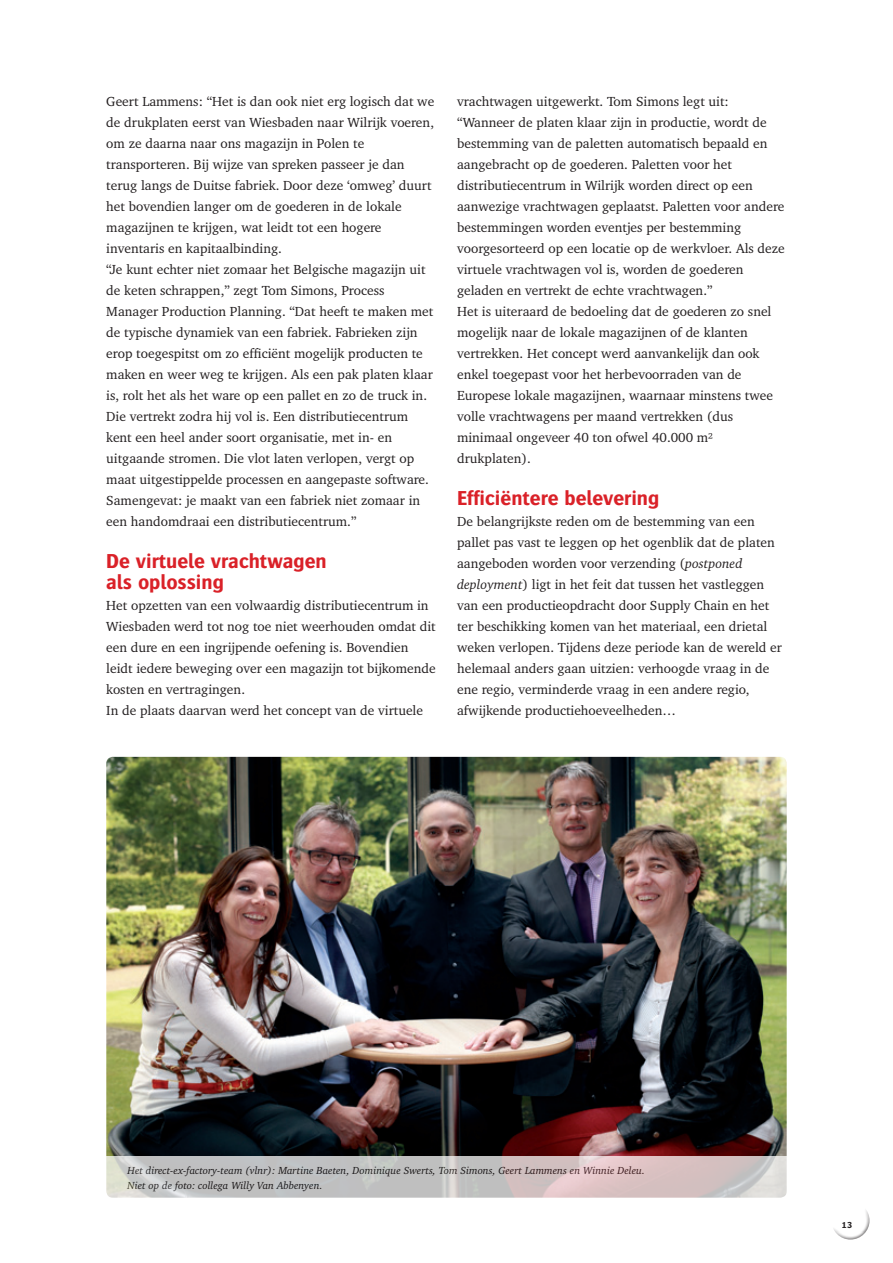
<style>
.page{position:relative;width:893px;height:1263px;background:#fff}
.page>*{position:absolute;margin:0;border:0;box-sizing:border-box;transform-origin:0 0}
.Tussentitel{font:700 21px/21px "Bosis";color:#da2128}
.Body{font:13.5px/21px "Charter IT Cby BT";color:#231f20}
.t1{font:italic 10.5px/15px "Charter IT Cby BT";color:#231f20}
.t2{font:700 9px "Bosis";color:#231f20}
.s1{font-style:italic}
</style>
<div class="page">
<img style="left:106px;top:757px;width:681px;height:399px">
<svg style="left:106px;top:1156px;width:681px;height:42px;fill:#c5bfc0"></svg>
<div style="left:830px;top:1207px;width:41px;height:33px;background:#231f20;opacity:.5"></div>
<p class="Body" style="left:106px;top:90px;width:329px">Geert Lammens: “Het is dan ook niet erg logisch dat we de drukplaten eerst van Wiesbaden naar Wilrijk voeren, om ze daarna naar ons magazijn in Polen te transporteren. Bij wijze van spreken passeer je dan terug langs de Duitse fabriek. Door deze ‘omweg’ duurt het bovendien langer om de goederen in de lokale magazijnen te krijgen, wat leidt tot een hogere inventaris en kapitaalbinding.</p>
<p class="Body" style="left:106px;top:258px;width:328px">“Je kunt echter niet zomaar het Belgische magazijn uit de keten schrappen,” zegt Tom Simons, Process Manager Production Planning. “Dat heeft te maken met de typische dynamiek van een fabriek. Fabrieken zijn erop toegespitst om zo efficiënt mogelijk producten te maken en weer weg te krijgen. Als een pak platen klaar is, rolt het als het ware op een pallet en zo de truck in.<br>Die vertrekt zodra hij vol is. Een distributiecentrum kent een heel ander soort organisatie, met in- en uitgaande stromen. Die vlot laten verlopen, vergt op maat uitgestippelde processen en aangepaste software.<br>Samengevat: je maakt van een fabriek niet zomaar in een handomdraai een distributiecentrum.”</p>
<p class="Tussentitel" style="left:106px;top:550px;width:222px">De virtuele vrachtwagen als oplossing</p>
<p class="Body" style="left:106px;top:594px;width:331px">Het opzetten van een volwaardig distributiecentrum in Wiesbaden werd tot nog toe niet weerhouden omdat dit een dure en een ingrijpende oefening is. Bovendien leidt iedere beweging over een magazijn tot bijkomende kosten en vertragingen.</p>
<p class="Body" style="left:106px;top:699px;width:318px">In de plaats daarvan werd het concept van de virtuele</p>
<p class="Body" style="left:457px;top:90px;width:329px">vrachtwagen uitgewerkt. Tom Simons legt uit: “Wanneer de platen klaar zijn in productie, wordt de bestemming van de paletten automatisch bepaald en aangebracht op de goederen. Paletten voor het distributiecentrum in Wilrijk worden direct op een aanwezige vrachtwagen geplaatst. Paletten voor andere bestemmingen worden eventjes per bestemming voorgesorteerd op een locatie op de werkvloer. Als deze virtuele vrachtwagen vol is, worden de goederen geladen en vertrekt de echte vrachtwagen.”</p>
<p class="Body" style="left:457px;top:300px;width:317px">Het is uiteraard de bedoeling dat de goederen zo snel mogelijk naar de lokale magazijnen of de klanten vertrekken. Het concept werd aanvankelijk dan ook enkel toegepast voor het herbevoorraden van de Europese lokale magazijnen, waarnaar minstens twee volle vrachtwagens per maand vertrekken (dus minimaal ongeveer 40 ton ofwel 40.000 m² drukplaten).</p>
<p class="Tussentitel" style="left:457px;top:487px;width:204px">Efficiëntere belevering</p>
<p class="Body" style="left:457px;top:510px;width:326px">De belangrijkste reden om de bestemming van een pallet pas vast te leggen op het ogenblik dat de platen aangeboden worden voor verzending (<span class="s1">postponed deployment</span>) ligt in het feit dat tussen het vastleggen van een productieopdracht door Supply Chain en het ter beschikking komen van het materiaal, een drietal weken verlopen. Tijdens deze periode kan de wereld er helemaal anders gaan uitzien: verhoogde vraag in de ene regio, verminderde vraag in een andere regio, afwijkende productiehoeveelheden…</p>
<p class="t1" style="left:128px;top:1162px;width:519px">Het direct-ex-factory-team (vlnr): Martine Baeten, Dominique Swerts, Tom Simons, Geert Lammens en Winnie Deleu.<br>Niet op de foto: collega Willy Van Abbenyen.</p>
<p class="t2" style="left:842px;top:1220px;width:12px">13</p>
</div>
